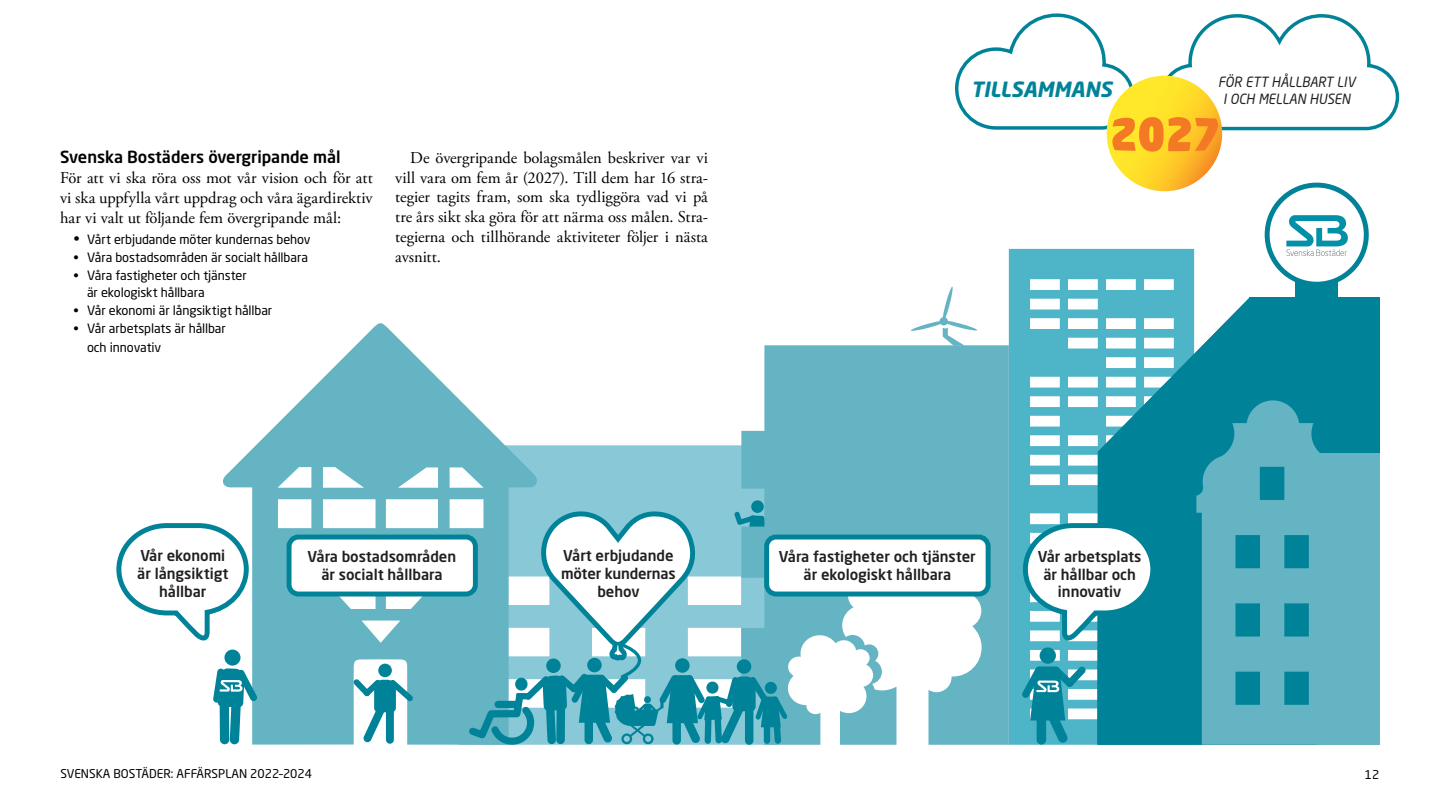
<style>
.page{position:relative;width:1440px;height:810px;background:#fff}
.page>*{position:absolute;margin:0;border:0;box-sizing:border-box;transform-origin:0 0}
.t1{font:italic 700 20.77px "Neo Sans Std";color:#008398}
.Brödtext-indrag_ny{font:16.5px/19.8px "Adobe Garamond Pro";color:#000;text-align:justify}
.Brödtext_utan-indrag{font:16.5px/19.8px "Adobe Garamond Pro";letter-spacing:-.005em;color:#000;text-align:justify}
.Mellanrubrik-ny{font:500 16.5px "Neo Sans Std";color:#000}
.t2{font:500 14.85px/17.9px "Neo Sans Std";color:#231f20;text-align:center}
.t3{font:italic 13.95px/17.4px "Neo Sans Std";color:#231f20;text-align:center;scale:.94 1}
.Faktarubrik_ny{font:12.75px/16.5px "Neo Sans Std";letter-spacing:-.005em;color:#000}
.t4{font:12px "Neo Sans Std";color:#000}
.s1{font-family:"Adobe Garamond Pro";font-size:16.5px}
</style>
<div class="page">
<svg style="left:1107px;top:76px;width:115px;height:115px;background:#fdc727"></svg>
<svg style="left:955px;top:13px;width:445px;height:139px"></svg>
<svg style="left:1009px;top:249px;width:185px;height:496px;fill:#4eb5c9"></svg>
<div style="left:537px;top:445px;width:204px;height:61px;background:#88c8d7"></div>
<svg style="left:1098px;top:297px;width:282px;height:448px;background:#1e93a6"></svg>
<svg style="left:911px;top:286px;width:66px;height:59px"></svg>
<svg style="left:741px;top:345px;width:268px;height:400px;fill:#65b4c4"></svg>
<svg style="left:1196px;top:400px;width:153px;height:345px;background:#48a6b7"></svg>
<div style="left:1317px;top:454px;width:63px;height:291px;background:#65b4c4"></div>
<div style="left:1295px;top:257px;width:43px;height:42px;background:#008398"></div>
<div style="left:1267px;top:185px;width:99px;height:99px;background:#fff;border-radius:50%"></div>
<div style="left:1265px;top:183px;width:104px;height:104px;border:5px solid #008398;border-radius:50%"></div>
<svg style="left:1286px;top:215px;width:62px;height:41px"></svg>
<svg style="left:223px;top:323px;width:314px;height:422px;fill:#65b4c4"></svg>
<div style="left:378px;top:664px;width:14px;height:13px;background:#008398;border-radius:50%"></div>
<svg style="left:353px;top:679px;width:60px;height:63px"></svg>
<div style="left:224px;top:649px;width:17px;height:17px;background:#008398;border-radius:50%"></div>
<svg style="left:213px;top:668px;width:45px;height:76px"></svg>
<div style="left:1040px;top:647px;width:16px;height:17px;background:#008398;border-radius:50%"></div>
<svg style="left:1037px;top:696px;width:9px;height:49px"></svg>
<svg style="left:1022px;top:666px;width:64px;height:77px;background:#42a8ba"></svg>
<svg style="left:116px;top:521px;width:135px;height:119px"></svg>
<div style="left:289px;top:537px;width:186px;height:57px;background:#fff;border-radius:9px"></div>
<div style="left:287px;top:535px;width:191px;height:62px;border:5px solid #008398;border-radius:9px"></div>
<div style="left:767px;top:537px;width:221px;height:57px;background:#fff;border-radius:9px"></div>
<div style="left:764px;top:535px;width:227px;height:62px;border:5px solid #008398;border-radius:9px"></div>
<svg style="left:469px;top:506px;width:319px;height:239px"></svg>
<svg style="left:1020px;top:521px;width:138px;height:119px"></svg>
<p class="Mellanrubrik-ny" style="left:60px;top:147px;width:282px">Svenska Bostäders övergripande mål</p>
<p class="Brödtext_utan-indrag" style="left:60px;top:169px;width:314px">För att vi ska röra oss mot vår vision och för att vi ska uppfylla vårt uppdrag och våra ägardirektiv har vi valt ut följande fem övergripande mål:</p>
<p class="Faktarubrik_ny" style="left:74px;top:231px;width:239px"><span class="s1">•</span> Vårt erbjudande möter kundernas behov</p>
<p class="Faktarubrik_ny" style="left:74px;top:249px;width:236px">• Våra bostadsområden är socialt hållbara</p>
<p class="Faktarubrik_ny" style="left:87px;top:267px;width:161px;text-indent:-14px">• Våra fastigheter och tjänster är ekologiskt hållbara</p>
<p class="Faktarubrik_ny" style="left:74px;top:301px;width:200px">• Vår ekonomi är långsiktigt hållbar</p>
<p class="Faktarubrik_ny" style="left:87px;top:318px;width:140px;line-height:19.8px;text-indent:-14px">• Vår arbetsplats är hållbar och innovativ</p>
<p class="Brödtext-indrag_ny" style="left:395px;top:148px;width:314px;text-indent:15px">De övergripande bolagsmålen beskriver var vi vill vara om fem år (2027). Till dem har 16 stra&shy;tegier tagits fram, som ska tydliggöra vad vi på tre års sikt ska göra för att närma oss målen. Stra&shy;tegierna och tillhörande aktiviteter följer i nästa avsnitt.</p>
<p class="t1" style="left:971px;top:76px;width:142px">TILLSAMMANS</p>
<p class="t3" style="left:1218px;top:73px;width:148px">FÖR ETT HÅLLBART LIV<br>I OCH MELLAN HUSEN</p>
<p class="t2" style="left:561px;top:547px;width:116px">Vårt erbjudande möter kundernas behov</p>
<p class="t2" style="left:1038px;top:547px;width:105px">Vår arbetsplats är hållbar och innovativ</p>
<p class="t2" style="left:137px;top:547px;width:93px">Vår ekonomi är långsiktigt hållbar</p>
<p class="t2" style="left:308px;top:547px;width:150px">Våra bostadsområden är socialt hållbara</p>
<p class="t2" style="left:779px;top:547px;width:198px">Våra fastigheter och tjänster är ekologiskt hållbara</p>
<p class="t4" style="left:61px;top:767px;width:253px">SVENSKA BOSTÄDER: AFFÄRSPLAN 2022–2024</p>
<p class="t4" style="left:1365px;top:767px;width:16px">12</p>
</div>
